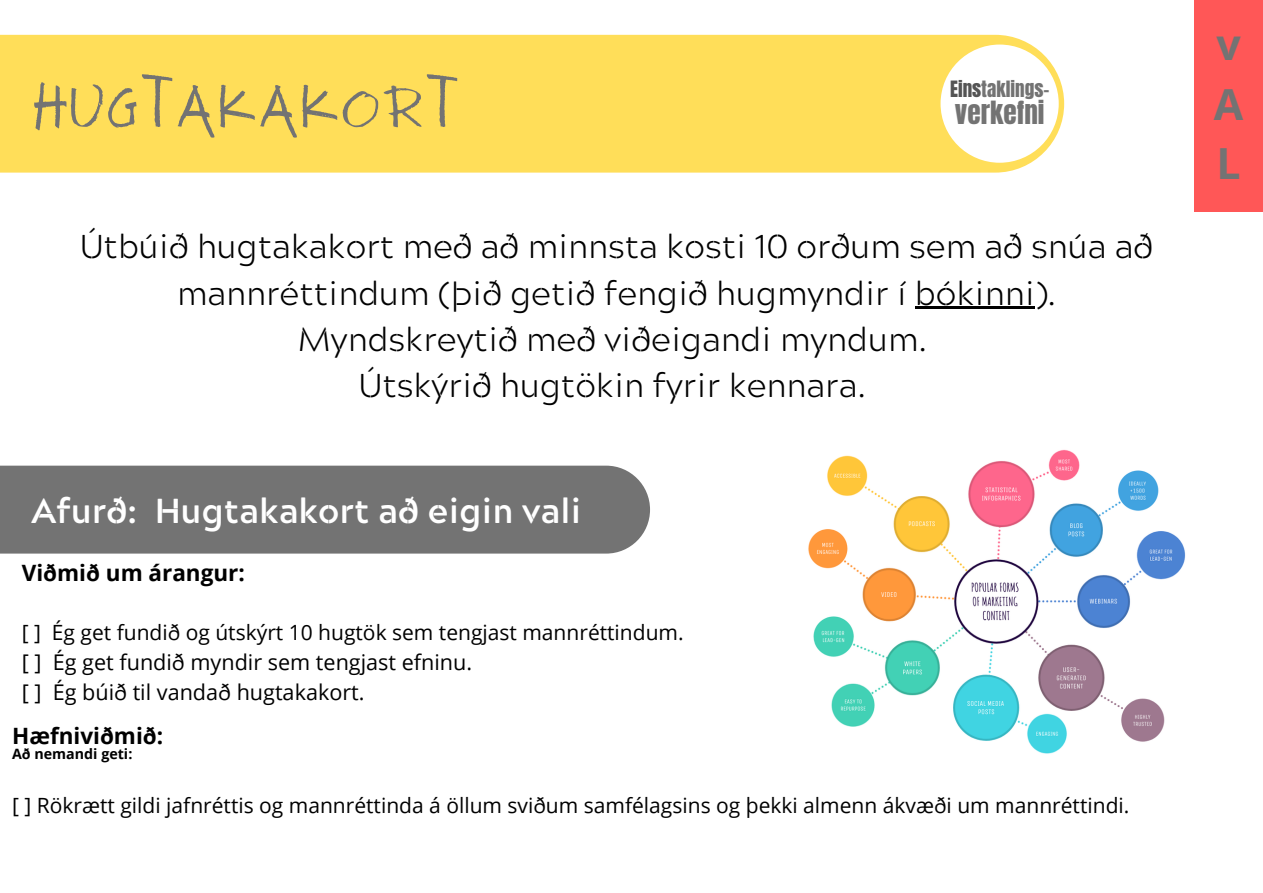
<style>
.page{position:relative;width:1263px;height:893px;background:#fff}
.page>*{position:absolute;margin:0;border:0;box-sizing:border-box;transform-origin:0 0}
.t1{font:89.4px "NF ANTIO Regular";color:#737373}
.t2{font:700 42.83px/59.8px "Open Sans";color:#737373;text-align:justify}
.t3{font:700 34.65px "Acherus Militant 1";color:#fff}
.t4{font:300 33px/46.1px "Acherus Militant 1";color:#000;text-align:center}
.t5{font:27.22px "Anton";color:#737373}
.t6{font:700 22.5px "Open Sans";color:#000}
.t7{font:21.6px/29.8px "Open Sans";color:#000}
.t8{font:21px "Open Sans";color:#000}
.t9{font:19.12px "Anton";color:#737373}
.t10{font:700 14.25px "Open Sans";color:#000}
.s1{color:#545454}
</style>
<div class="page">
<div style="left:0;top:35px;width:1064px;height:138px;background:#ffde59"></div>
<div style="left:940px;top:45px;width:119px;height:118px;background:#fff;border-radius:50%"></div>
<div style="left:1194px;top:0;width:69px;height:212px;background:#ff5757"></div>
<div style="left:0;top:465px;width:650px;height:88px;background:#737373"></div>
<div style="left:572px;top:475px;width:66px;height:67px;background:#737373;border-radius:50%"></div>
<img style="left:808px;top:449px;width:378px;height:305px">
<hr style="left:915px;top:306px;width:120px;height:3px;background:#000">
<h1 class="t1" style="left:31px;top:45px;width:430px">Hugtakakort</h1>
<p class="t9" style="left:950px;top:75px;width:101px"><span class="s1">Eins</span>taklings-</p>
<p class="t5" style="left:955px;top:93px;width:91px">verkefni</p>
<p class="t4" style="left:80px;top:227px;width:1074px">Útbúið hugtakakort með að minnsta kosti 10 orðum sem að snúa að mannréttindum (þið getið fengið hugmyndir í bókinni).<br>Myndskreytið með viðeigandi myndum.<br>Útskýrið hugtökin fyrir kennara.</p>
<p class="t3" style="left:31px;top:498px;width:552px">Afurð: Hugtakakort að eigin vali</p>
<p class="t6" style="left:22px;top:557px;width:225px">Viðmið um árangur:</p>
<p class="t8" style="left:22px;top:617px;width:663px">[ ] Ég get fundið og útskýrt 10 hugtök sem tengjast mannréttindum.</p>
<p class="t7" style="left:22px;top:646px;width:452px">[ ] Ég get fundið myndir sem tengjast efninu. [ ] Ég búið til vandað hugtakakort.</p>
<p class="t6" style="left:12px;top:720px;width:153px">Hæfniviðmið:</p>
<p class="t10" style="left:12px;top:744px;width:122px">Að nemandi geti:</p>
<p class="t8" style="left:12px;top:790px;width:1119px">[ ] Rökrætt gildi jafnréttis og mannréttinda á öllum sviðum samfélagsins og þekki almenn ákvæði um mannréttindi.</p>
<p class="t2" style="left:1214px;top:13px;width:31px">v A L</p>
</div>
